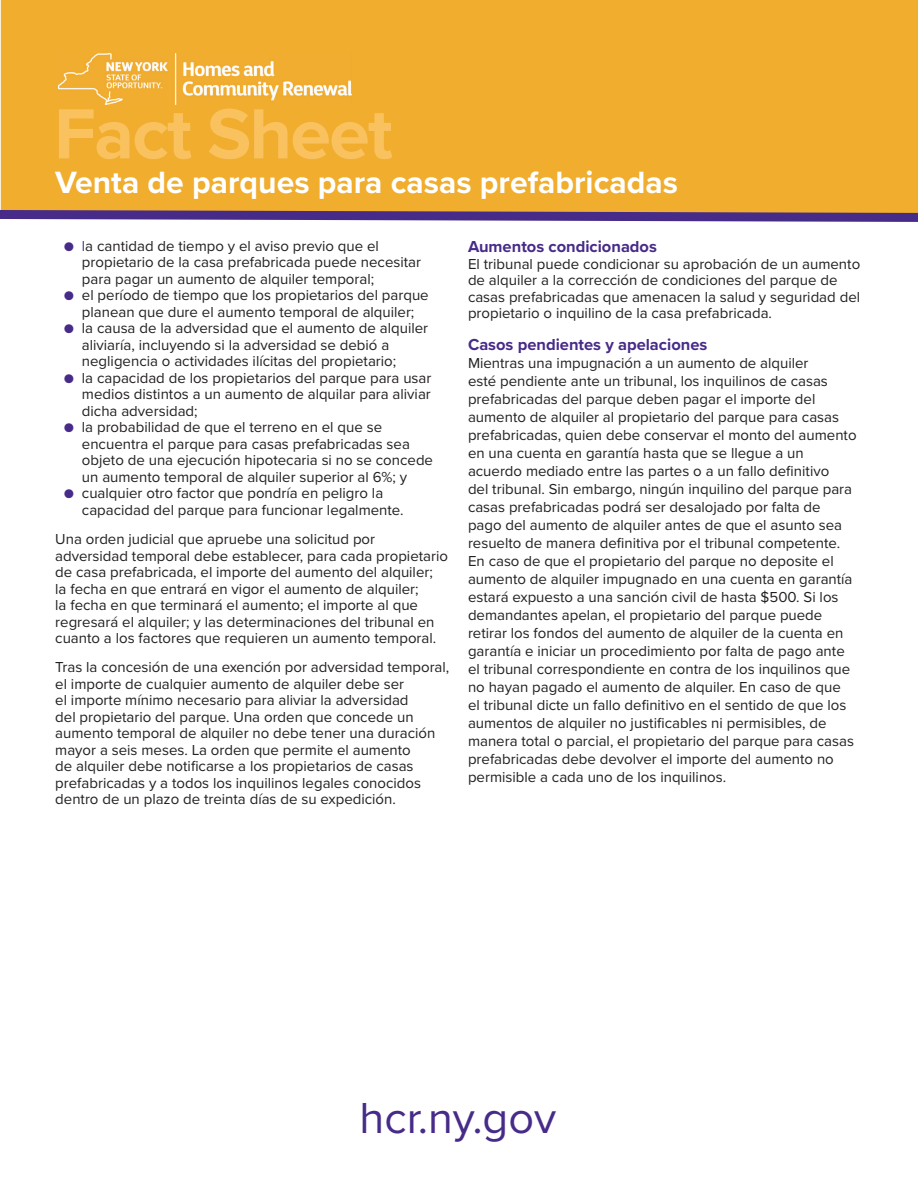
<style>
.page{position:relative;width:918px;height:1188px;background:#fff}
.page>*{position:absolute;margin:0;border:0;box-sizing:border-box;transform-origin:0 0}
.t1{font:45px "Proxima Nova";color:#472b89}
.Title_2{font:700 31.95px "Proxima Nova";color:#fff}
.Mid_Titles{font:700 16.5px "Proxima Nova";color:#472b89}
.Paragraph_Text{font:15px/18px "Proxima Nova";color:#231f20}
.Bullets{font:15px/16.5px "Proxima Nova";color:#231f20}
.s1{color:#472b89}
</style>
<div class="page">
<div style="left:1px;top:0;width:917px;height:205px;background:#f0ad2e"></div>
<img style="left:59px;top:54px;width:292px;height:50px">
<svg style="left:0;top:205px;width:918px;height:17px"></svg>
<svg style="left:59px;top:109px;width:333px;height:50px"></svg>
<p class="Title_2" style="left:55px;top:159px;width:624px">Venta de parques para casas prefabricadas</p>
<p class="Title_2" style="left:318px;top:159px;width:333px">de casas prefabricadas</p>
<p class="Bullets" style="left:82px;top:237px;width:341px;text-indent:-18px"><span class="s1">● l</span>a cantidad de tiempo y el aviso previo que el propietario de la casa prefabricada puede necesitar para pagar un aumento de alquiler temporal;</p>
<p class="Bullets" style="left:64px;top:286px;width:366px;text-align:center"><span class="s1">●</span> el período de tiempo que los propietarios del parque planean que dure el aumento temporal de alquiler;</p>
<p class="Bullets" style="left:82px;top:319px;width:348px;text-indent:-18px"><span class="s1">●</span> la causa de la adversidad que el aumento de alquiler aliviaría, incluyendo si la adversidad se debió a negligencia o actividades ilícitas del propietario;</p>
<p class="Bullets" style="left:82px;top:369px;width:351px;text-align:justify;text-indent:-18px"><span class="s1">●</span> la capacidad de los propietarios del parque para usar medios distintos a un aumento de alquilar para aliviar dicha adversidad;</p>
<p class="Bullets" style="left:82px;top:418px;width:353px;text-indent:-18px"><span class="s1">●</span> la probabilidad de que el terreno en el que se encuentra el parque para casas prefabricadas sea objeto de una ejecución hipotecaria si no se concede un aumento temporal de alquiler superior al 6%; y</p>
<p class="Bullets" style="left:82px;top:484px;width:323px;text-indent:-18px"><span class="s1">●</span> cualquier otro factor que pondría en peligro la capacidad del parque para funcionar legalmente.</p>
<p class="Paragraph_Text" style="left:55px;top:530px;width:394px;line-height:16.5px">Una orden judicial que apruebe una solicitud por adversidad temporal debe establecer, para cada propietario de casa prefabricada, el importe del aumento del alquiler;<br>la fecha en que entrará en vigor el aumento de alquiler;<br>la fecha en que terminará el aumento; el importe al que regresará el alquiler; y las determinaciones del tribunal en cuanto a los factores que requieren un aumento temporal.</p>
<p class="Paragraph_Text" style="left:55px;top:658px;width:396px;line-height:16.5px">Tras la concesión de una exención por adversidad temporal, el importe de cualquier aumento de alquiler debe ser<br>el importe mínimo necesario para aliviar la adversidad<br>del propietario del parque. Una orden que concede un aumento temporal de alquiler no debe tener una duración mayor a seis meses. La orden que permite el aumento<br>de alquiler debe notificarse a los propietarios de casas prefabricadas y a todos los inquilinos legales conocidos dentro de un plazo de treinta días de su expedición.</p>
<p class="Mid_Titles" style="left:468px;top:234px;width:190px">Aumentos condicionados</p>
<p class="Paragraph_Text" style="left:468px;top:255px;width:394px;line-height:16.5px">El tribunal puede condicionar su aprobación de un aumento de alquiler a la corrección de condiciones del parque de casas prefabricadas que amenacen la salud y seguridad del propietario o inquilino de la casa prefabricada.</p>
<p class="Mid_Titles" style="left:468px;top:332px;width:241px">Casos pendientes y apelaciones</p>
<p class="Paragraph_Text" style="left:468px;top:354px;width:390px">Mientras una impugnación a un aumento de alquiler<br>esté pendiente ante un tribunal, los inquilinos de casas prefabricadas del parque deben pagar el importe del aumento de alquiler al propietario del parque para casas prefabricadas, quien debe conservar el monto del aumento en una cuenta en garantía hasta que se llegue a un acuerdo mediado entre las partes o a un fallo definitivo<br>del tribunal. Sin embargo, ningún inquilino del parque para casas prefabricadas podrá ser desalojado por falta de pago del aumento de alquiler antes de que el asunto sea resuelto de manera definitiva por el tribunal competente.<br>En caso de que el propietario del parque no deposite el aumento de alquiler impugnado en una cuenta en garantía estará expuesto a una sanción civil de hasta $500. Si los demandantes apelan, el propietario del parque puede retirar los fondos del aumento de alquiler de la cuenta en garantía e iniciar un procedimiento por falta de pago ante el tribunal correspondiente en contra de los inquilinos que no hayan pagado el aumento de alquiler. En caso de que<br>el tribunal dicte un fallo definitivo en el sentido de que los aumentos de alquiler no justificables ni permisibles, de manera total o parcial, el propietario del parque para casas prefabricadas debe devolver el importe del aumento no permisible a cada uno de los inquilinos.</p>
<p class="t1" style="left:360px;top:1084px;width:198px">hcr.ny.gov</p>
</div>
